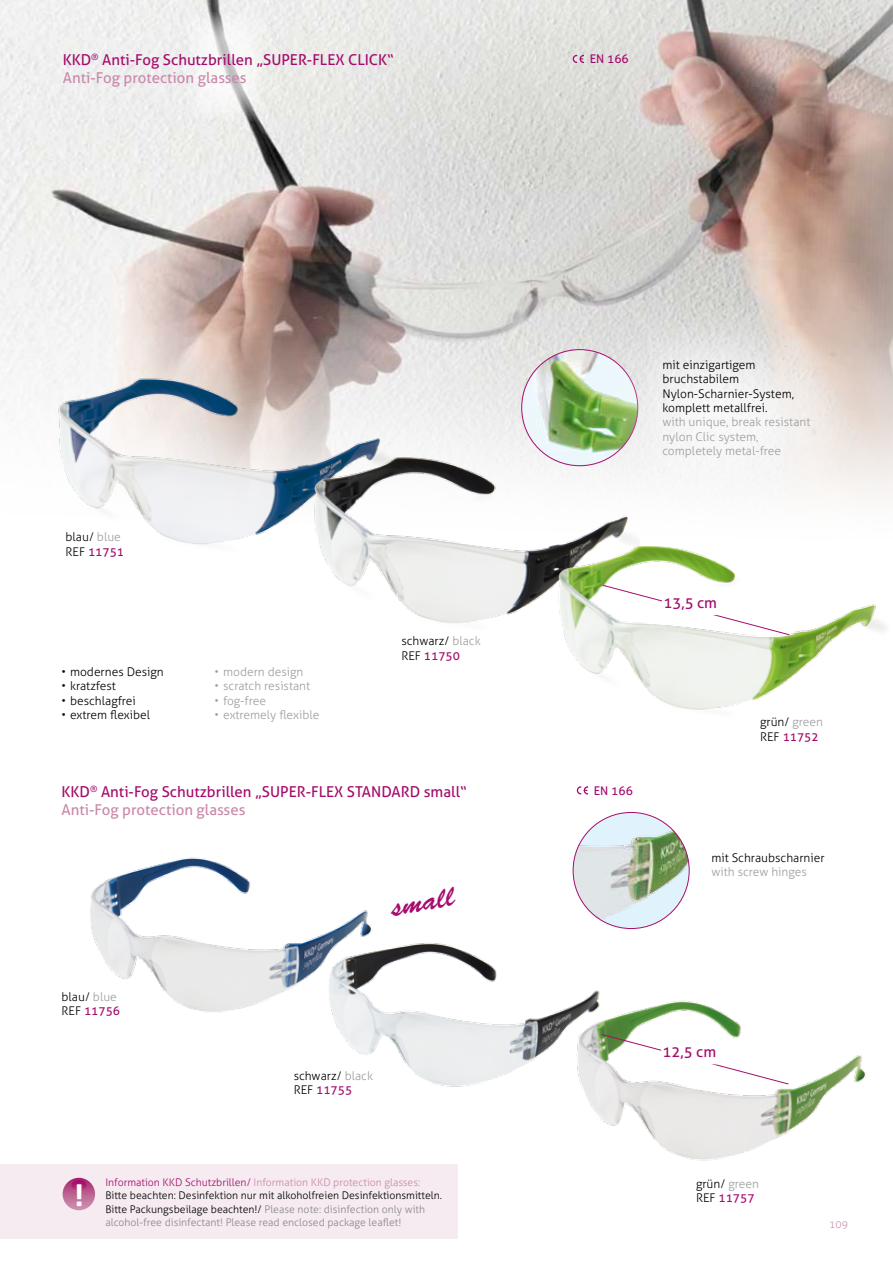
<style>
.page{position:relative;width:893px;height:1263px;background:#fff}
.page>*{position:absolute;margin:0;border:0;box-sizing:border-box;transform-origin:0 0}
.t1{font:700 30px "Aller";color:#fff}
.t2{font:28.95px "Brush Script Std";color:#a50c6d}
.t3{font:15px/18px "Aller";color:#a50c6d}
.t4{font:300 12px/14.4px "Aller";color:#000}
.t5{font:300 12px/14.4px "Aller";color:#9c9e9f}
.t6{font:12px "Aller";color:#a50c6d}
.t7{font:300 10.5px/13.5px "Aller";color:#000}
.t8{font:300 10.5px "Aller";color:#cf95b2}
.s1{color:#ca89aa}
.s2{color:#9c9e9f}
.s3{font-weight:400;color:#a50c6d}
.s4{color:#a50c6d}
.s5{color:#87888a}
</style>
<div class="page">
<img style="left:0;top:0;width:893px;height:497px">
<img style="left:52px;top:356px;width:340px;height:189px">
<img style="left:90px;top:857px;width:282px;height:156px">
<img style="left:522px;top:350px;width:116px;height:116px;border-radius:58px">
<img style="left:304px;top:428px;width:322px;height:196px">
<img style="left:548px;top:533px;width:338px;height:177px">
<img style="left:316px;top:935px;width:254px;height:152px">
<img style="left:570px;top:990px;width:296px;height:171px">
<img style="left:573px;top:812px;width:116px;height:116px;border-radius:58px">
<svg style="left:602px;top:584px;width:188px;height:52px"></svg>
<div style="left:663px;top:596px;width:55px;height:18px;background:#fff"></div>
<svg style="left:601px;top:1033px;width:188px;height:52px"></svg>
<div style="left:662px;top:1045px;width:55px;height:18px;background:#fff"></div>
<svg style="left:187px;top:12px;width:79px;height:110px;fill:#f3f3f3"></svg>
<svg style="left:573px;top:55px;width:11px;height:8px"></svg>
<div style="left:594px;top:292px;width:283px;height:234px;background:#fff;opacity:.75"></div>
<svg style="left:577px;top:786px;width:11px;height:8px"></svg>
<div style="left:0;top:1164px;width:458px;height:75px;background:#f5ebf0"></div>
<svg style="left:63px;top:1178px;width:32px;height:32px"></svg>
<svg style="left:71px;top:1180px;width:16px;height:11px"></svg>
<p class="t3" style="left:63px;top:51px;width:333px">KKD<sup>®</sup> Anti-Fog Schutzbrillen „SUPER-FLEX CLICK“<br><span class="s1">Anti-Fog protection glasses</span></p>
<p class="t6" style="left:590px;top:52px;width:41px">EN 166</p>
<p class="t4" style="left:66px;top:530px;width:60px">blau/ <span class="s2">blue<br></span>REF <span class="s3">11751</span></p>
<p class="t4" style="left:62px;top:664px;width:104px">• modernes Design</p>
<p class="t4" style="left:62px;top:679px;width:56px">• kratzfest</p>
<p class="t4" style="left:62px;top:693px;width:76px">• beschlagfrei</p>
<p class="t4" style="left:62px;top:708px;width:90px">• extrem flexibel</p>
<p class="t5" style="left:215px;top:664px;width:90px">• modern design</p>
<p class="t5" style="left:215px;top:679px;width:97px">• scratch resistant</p>
<p class="t5" style="left:215px;top:693px;width:53px">• fog-free</p>
<p class="t5" style="left:215px;top:708px;width:106px">• extremely flexible</p>
<p class="t4" style="left:401px;top:634px;width:81px">schwarz/ <span class="s2">black<br></span>REF <span class="s3">11750</span></p>
<p class="t3" style="left:62px;top:782px;width:407px">KKD<sup>®</sup> Anti-Fog Schutzbrillen „SUPER-FLEX STANDARD small“<br><span class="s1">Anti-Fog protection glasses</span></p>
<p class="t6" style="left:594px;top:783px;width:41px">EN 166</p>
<p class="t4" style="left:62px;top:989px;width:60px">blau/ <span class="s2">blue<br></span>REF <span class="s3">11756</span></p>
<h2 class="t2" style="left:390px;top:891px;width:64px;rotate:-10deg">small</h2>
<p class="t4" style="left:294px;top:1068px;width:81px">schwarz/ <span class="s2">black<br></span>REF <span class="s3">11755</span></p>
<p class="t4" style="left:662px;top:357px;width:133px">mit einzigartigem bruchstabilem<br>Nylon-Scharnier-System, komplett metallfrei.</p>
<p class="t5" style="left:662px;top:415px;width:150px">with unique, break resistant nylon Clic system, completely metal-free</p>
<p class="t3" style="left:664px;top:594px;width:55px">13,5 cm</p>
<p class="t4" style="left:760px;top:715px;width:64px">grün/ <span class="s2">green<br></span>REF <span class="s3">11752</span></p>
<p class="t4" style="left:711px;top:850px;width:115px">mit Schraubscharnier</p>
<p class="t5" style="left:711px;top:864px;width:97px">with screw hinges</p>
<p class="t3" style="left:663px;top:1043px;width:55px">12,5 cm</p>
<h1 class="t1" style="left:75px;top:1176px;width:10px">!</h1>
<p class="t7" style="left:105px;top:1175px;width:338px"><span class="s4">Information KKD Schutzbrillen/</span> <span class="s1">Information KKD protection glasses:<br></span>Bitte beachten: Desinfektion nur mit alkoholfreien Desinfektionsmitteln.<br>Bitte Packungsbeilage beachten!/ <span class="s5">Please note: disinfection only with alcohol-free disinfectant! Please read enclosed package leaflet!</span></p>
<p class="t4" style="left:696px;top:1176px;width:64px">grün/ <span class="s2">green<br></span>REF <span class="s3">11757</span></p>
<p class="t8" style="left:829px;top:1218px;width:20px">109</p>
</div>
